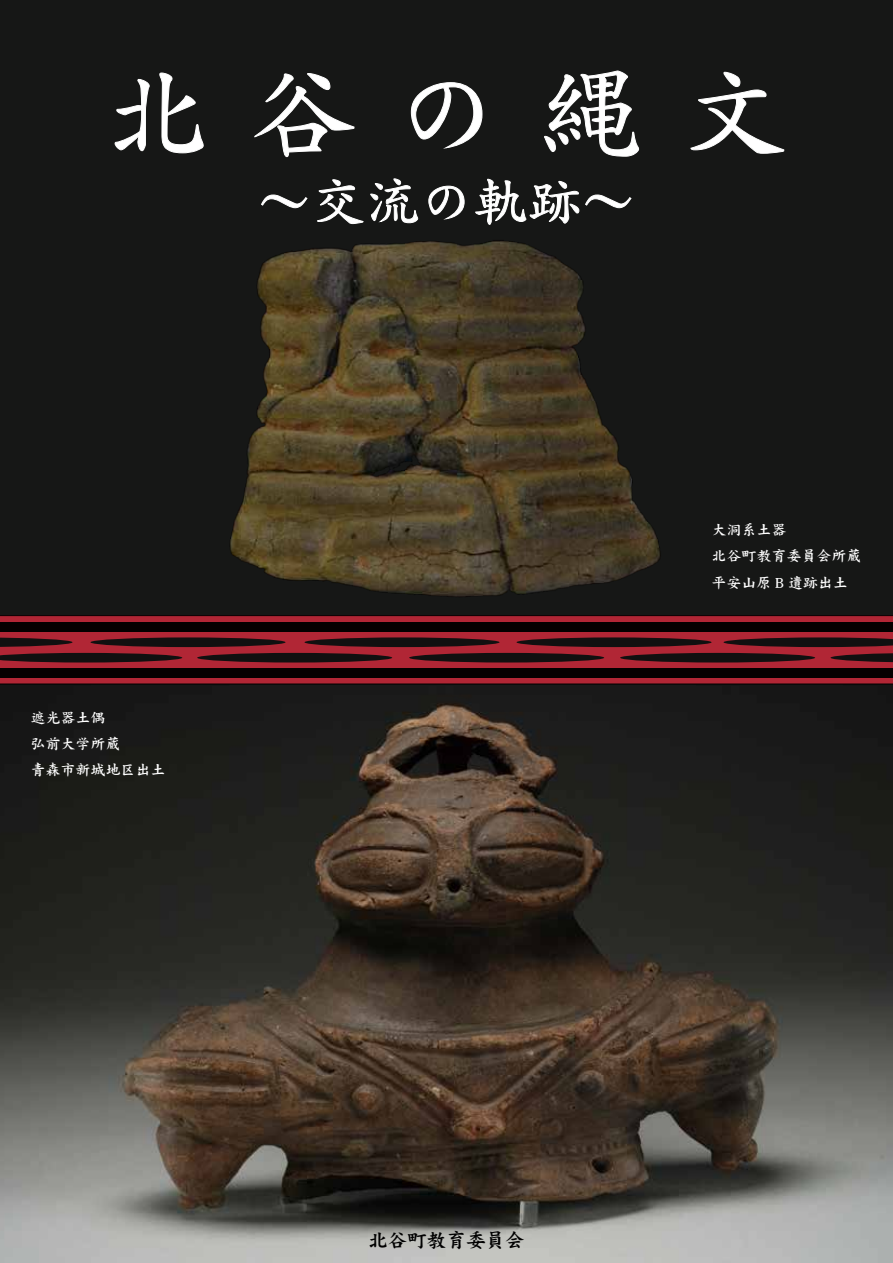
<style>
.page{position:relative;width:893px;height:1263px;background:#161716}
.page>*{position:absolute;margin:0;border:0;box-sizing:border-box;transform-origin:0 0}
.t1{font:108px "DF Kai Sho Std W5";color:#fff}
.t2{font:54px "DF Kai Sho Std W5";color:#fff}
.t3{font:19.5px "DF Kai Sho Std W9";color:#000}
.t4{font:15px/26.2px "DF Kai Sho Std W7";color:#fff}
</style>
<div class="page">
<img style="left:0;top:743px;width:893px;height:520px">
<img style="left:0;top:110px;width:893px;height:633px">
<svg style="left:114px;top:72px;width:90px;height:82px"></svg>
<svg style="left:254px;top:73px;width:101px;height:84px"></svg>
<svg style="left:411px;top:82px;width:72px;height:67px"></svg>
<svg style="left:544px;top:70px;width:95px;height:87px"></svg>
<svg style="left:690px;top:72px;width:94px;height:82px"></svg>
<svg style="left:261px;top:194px;width:47px;height:14px"></svg>
<svg style="left:317px;top:179px;width:47px;height:45px"></svg>
<svg style="left:370px;top:178px;width:48px;height:45px"></svg>
<svg style="left:428px;top:185px;width:37px;height:35px"></svg>
<svg style="left:475px;top:178px;width:157px;height:47px"></svg>
<h1 class="t1" style="left:104px;top:54px;width:685px">北 谷 の 縄 文</h1>
<h2 class="t2" style="left:257px;top:172px;width:379px">～交流の軌跡～</h2>
<p class="t4" style="left:30px;top:704px;width:136px">遮光器土偶<br>弘前大学所蔵<br>青森市新城地区出土</p>
<p class="t4" style="left:711px;top:516px;width:153px">大洞系土器<br>北谷町教育委員会所蔵平安山原 B 遺跡出土　</p>
<h3 class="t3" style="left:368px;top:1229px;width:157px">北谷町教育委員会</h3>
</div>
